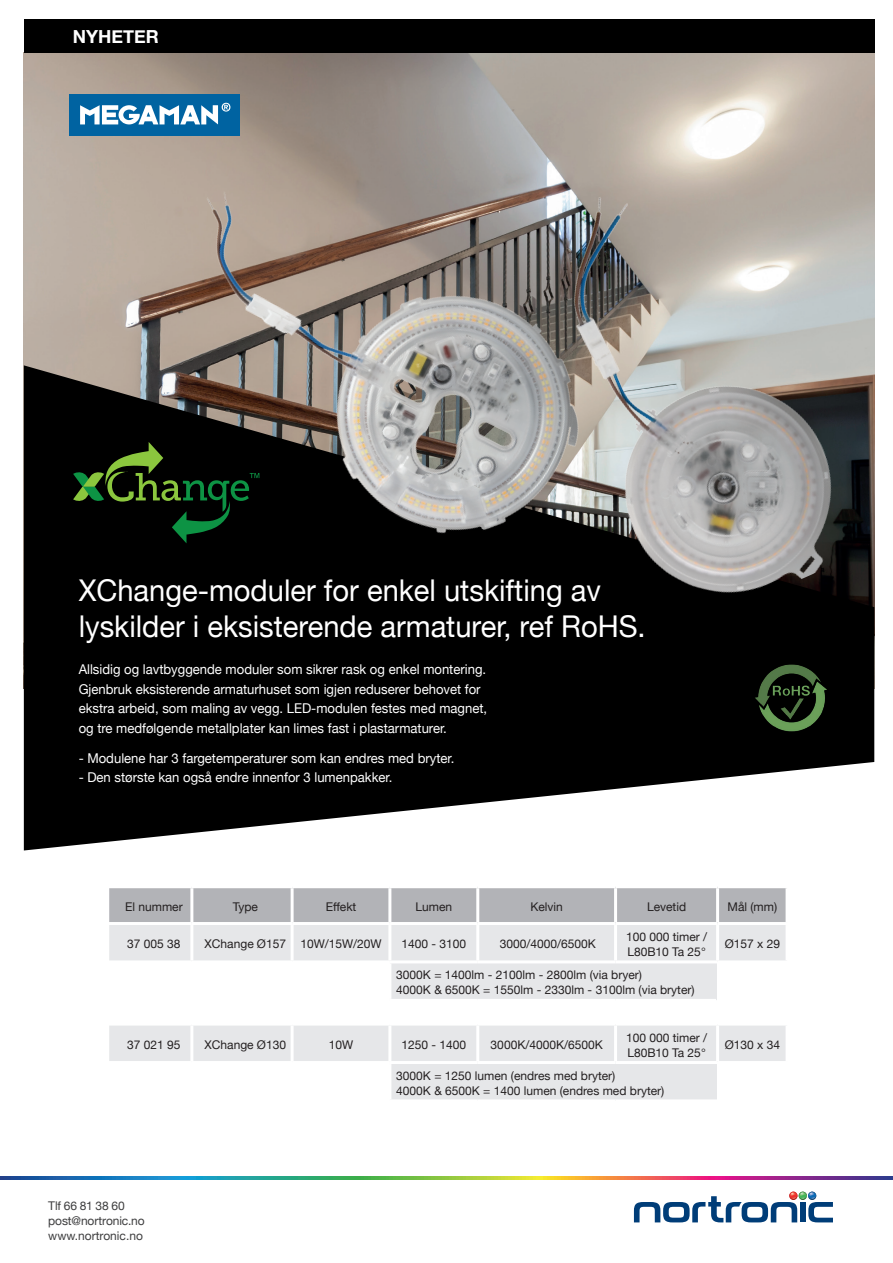
<style>
.page{position:relative;width:893px;height:1263px;background:#fff}
.page>*{position:absolute;margin:0;border:0;box-sizing:border-box;transform-origin:0 0}
.t1{font:30px/36px "Helvetica Neue";color:#fff}
.t2{font:700 18px "Helvetica Neue";color:#fff}
.t3{font:13.5px/19.5px "Helvetica Neue";color:#fff}
.t4{font:12px/15px "Helvetica Neue";color:#231f20}
.t5{font:12px/15px "Helvetica Neue";letter-spacing:-.005em;color:#3e3e3f}
</style>
<div class="page">
<img style="left:0;top:19px;width:893px;height:1204px">
<svg style="left:109px;top:888px;width:677px;height:211px"></svg>
<div style="left:718px;top:1062px;width:69px;height:39px;background:#fff"></div>
<hr style="left:108px;top:885px;width:84px;height:3px;background:#fff">
<hr style="left:192px;top:885px;width:100px;height:3px;background:#fff">
<hr style="left:190px;top:888px;width:3px;height:34px;background:#fff">
<hr style="left:292px;top:885px;width:98px;height:3px;background:#fff">
<hr style="left:291px;top:888px;width:3px;height:34px;background:#fff">
<hr style="left:390px;top:885px;width:88px;height:3px;background:#fff">
<hr style="left:388px;top:888px;width:3px;height:34px;background:#fff">
<hr style="left:478px;top:885px;width:138px;height:3px;background:#fff">
<hr style="left:476px;top:888px;width:3px;height:34px;background:#fff">
<hr style="left:616px;top:885px;width:102px;height:3px;background:#fff">
<hr style="left:614px;top:888px;width:3px;height:34px;background:#fff">
<hr style="left:718px;top:885px;width:71px;height:3px;background:#fff">
<hr style="left:716px;top:888px;width:3px;height:34px;background:#fff">
<hr style="left:786px;top:888px;width:3px;height:34px;background:#fff">
<hr style="left:108px;top:922px;width:84px;height:3px;background:#fff">
<hr style="left:192px;top:922px;width:100px;height:3px;background:#fff">
<hr style="left:292px;top:922px;width:98px;height:3px;background:#fff">
<hr style="left:390px;top:922px;width:88px;height:3px;background:#fff">
<hr style="left:388px;top:925px;width:3px;height:35px;background:#fff">
<hr style="left:476px;top:925px;width:3px;height:35px;background:#fff">
<hr style="left:614px;top:925px;width:3px;height:35px;background:#fff">
<hr style="left:718px;top:922px;width:71px;height:3px;background:#fff">
<hr style="left:716px;top:925px;width:3px;height:35px;background:#fff">
<hr style="left:786px;top:925px;width:3px;height:35px;background:#fff">
<hr style="left:108px;top:960px;width:84px;height:3px;background:#fff">
<hr style="left:192px;top:960px;width:100px;height:3px;background:#fff">
<hr style="left:292px;top:960px;width:98px;height:3px;background:#fff">
<hr style="left:390px;top:960px;width:88px;height:3px;background:#fff">
<hr style="left:388px;top:963px;width:3px;height:36px;background:#fff">
<hr style="left:718px;top:960px;width:71px;height:3px;background:#fff">
<hr style="left:108px;top:999px;width:84px;height:3px;background:#fff">
<hr style="left:192px;top:999px;width:100px;height:3px;background:#fff">
<hr style="left:292px;top:999px;width:98px;height:3px;background:#fff">
<hr style="left:390px;top:999px;width:88px;height:3px;background:#fff">
<hr style="left:478px;top:999px;width:138px;height:3px;background:#fff">
<hr style="left:616px;top:999px;width:100px;height:3px;background:#fff">
<hr style="left:719px;top:999px;width:70px;height:3px;background:#fff">
<hr style="left:108px;top:1022px;width:84px;height:3px;background:#fff">
<hr style="left:192px;top:1022px;width:100px;height:3px;background:#fff">
<hr style="left:292px;top:1022px;width:98px;height:3px;background:#fff">
<hr style="left:390px;top:1022px;width:88px;height:3px;background:#fff">
<hr style="left:388px;top:1025px;width:3px;height:36px;background:#fff">
<hr style="left:478px;top:1022px;width:138px;height:3px;background:#fff">
<hr style="left:476px;top:1025px;width:3px;height:36px;background:#fff">
<hr style="left:616px;top:1022px;width:102px;height:3px;background:#fff">
<hr style="left:614px;top:1025px;width:3px;height:36px;background:#fff">
<hr style="left:718px;top:1022px;width:71px;height:3px;background:#fff">
<hr style="left:716px;top:1025px;width:3px;height:36px;background:#fff">
<hr style="left:786px;top:1025px;width:3px;height:36px;background:#fff">
<hr style="left:108px;top:1061px;width:84px;height:3px;background:#fff">
<hr style="left:192px;top:1061px;width:100px;height:3px;background:#fff">
<hr style="left:292px;top:1061px;width:98px;height:3px;background:#fff">
<hr style="left:390px;top:1061px;width:88px;height:3px;background:#fff">
<hr style="left:388px;top:1064px;width:3px;height:35px;background:#fff">
<hr style="left:616px;top:1061px;width:102px;height:3px;background:#fff">
<hr style="left:718px;top:1061px;width:71px;height:3px;background:#fff">
<hr style="left:108px;top:1099px;width:84px;height:3px;background:#fff">
<hr style="left:192px;top:1099px;width:100px;height:3px;background:#fff">
<hr style="left:292px;top:1099px;width:98px;height:3px;background:#fff">
<hr style="left:390px;top:1099px;width:88px;height:3px;background:#fff">
<hr style="left:478px;top:1099px;width:138px;height:3px;background:#fff">
<hr style="left:616px;top:1099px;width:102px;height:3px;background:#fff">
<hr style="left:718px;top:1099px;width:71px;height:3px;background:#fff">
<hr style="left:190px;top:925px;width:3px;height:35px;background:#fff">
<hr style="left:291px;top:925px;width:3px;height:35px;background:#fff">
<hr style="left:190px;top:963px;width:3px;height:36px;background:#fff">
<hr style="left:291px;top:963px;width:3px;height:36px;background:#fff">
<hr style="left:786px;top:963px;width:3px;height:36px;background:#fff">
<hr style="left:190px;top:1002px;width:3px;height:20px;background:#fff">
<hr style="left:291px;top:1002px;width:3px;height:20px;background:#fff">
<hr style="left:476px;top:1002px;width:3px;height:20px;background:#fff">
<hr style="left:614px;top:1002px;width:3px;height:20px;background:#fff">
<hr style="left:786px;top:1002px;width:3px;height:20px;background:#fff">
<hr style="left:190px;top:1025px;width:3px;height:36px;background:#fff">
<hr style="left:291px;top:1025px;width:3px;height:36px;background:#fff">
<hr style="left:190px;top:1064px;width:3px;height:35px;background:#fff">
<hr style="left:291px;top:1064px;width:3px;height:35px;background:#fff">
<hr style="left:786px;top:1064px;width:3px;height:35px;background:#fff">
<hr style="left:478px;top:922px;width:138px;height:3px;background:#fff">
<hr style="left:616px;top:922px;width:102px;height:3px;background:#fff">
<hr style="left:478px;top:960px;width:138px;height:3px;background:#fff">
<hr style="left:616px;top:960px;width:102px;height:3px;background:#fff">
<hr style="left:478px;top:1061px;width:138px;height:3px;background:#fff">
<img style="left:498px;top:137px;width:380px;height:496px">
<img style="left:744px;top:648px;width:100px;height:101px">
<img style="left:113px;top:165px;width:509px;height:419px">
<div style="left:69px;top:94px;width:170px;height:41px;background:#0063a1"></div>
<svg style="left:80px;top:103px;width:150px;height:21px"></svg>
<svg style="left:73px;top:442px;width:186px;height:101px;background:#0d1e0b"></svg>
<h2 class="t2" style="left:73px;top:23px;width:88px">NYHETER</h2>
<h1 class="t1" style="left:79px;top:574px;width:569px">XChange-moduler for enkel utskifting av lyskilder i eksisterende armaturer, ref RoHS.</h1>
<p class="t3" style="left:79px;top:660px;width:410px">Allsidig og lavtbyggende moduler som sikrer rask og enkel montering.<br>Gjenbruk eksisterende armaturhuset som igjen reduserer behovet for ekstra arbeid, som maling av vegg. LED-modulen festes med magnet, og tre medfølgende metallplater kan limes fast i plastarmaturer.</p>
<p class="t3" style="left:79px;top:749px;width:377px">- Modulene har 3 fargetemperaturer som kan endres med bryter.</p>
<p class="t3" style="left:79px;top:768px;width:315px">- Den største kan også endre innenfor 3 lumenpakker.</p>
<p class="t4" style="left:125px;top:900px;width:59px">El nummer</p>
<p class="t4" style="left:233px;top:900px;width:27px">Type</p>
<p class="t4" style="left:326px;top:900px;width:32px">Effekt</p>
<p class="t4" style="left:415px;top:900px;width:38px">Lumen</p>
<p class="t4" style="left:530px;top:900px;width:34px">Kelvin</p>
<p class="t4" style="left:647px;top:900px;width:41px">Levetid</p>
<p class="t4" style="left:728px;top:900px;width:51px">Mål (mm)</p>
<p class="t4" style="left:127px;top:937px;width:55px">37 005 38</p>
<p class="t4" style="left:205px;top:937px;width:179px">XChange Ø157 10W/15W/20W</p>
<p class="t4" style="left:401px;top:937px;width:66px">1400 - 3100</p>
<p class="t4" style="left:500px;top:937px;width:98px">3000/4000/6500K</p>
<p class="t4" style="left:626px;top:930px;width:83px">100 000 timer /<br>L80B10 Ta 25°</p>
<p class="t4" style="left:725px;top:937px;width:57px">Ø157 x 29</p>
<p class="t4" style="left:396px;top:968px;width:300px">3000K = 1400lm - 2100lm - 2800lm (via bryer)<br>4000K &amp; 6500K = 1550lm - 2330lm - 3100lm (via bryter)</p>
<p class="t4" style="left:127px;top:1038px;width:55px">37 021 95</p>
<p class="t4" style="left:205px;top:1038px;width:83px">XChange Ø130</p>
<p class="t4" style="left:329px;top:1038px;width:26px">10W</p>
<p class="t4" style="left:401px;top:1038px;width:66px">1250 - 1400</p>
<p class="t4" style="left:491px;top:1038px;width:114px">3000K/4000K/6500K</p>
<p class="t4" style="left:626px;top:1030px;width:83px">100 000 timer /<br>L80B10 Ta 25°</p>
<p class="t4" style="left:725px;top:1038px;width:57px">Ø130 x 34</p>
<p class="t4" style="left:396px;top:1069px;width:270px">3000K = 1250 lumen (endres med bryter)<br>4000K &amp; 6500K = 1400 lumen (endres med bryter)</p>
<p class="t5" style="left:48px;top:1199px;width:98px">Tlf 66 81 38 60 post@nortronic.no www.nortronic.no</p>
</div>
